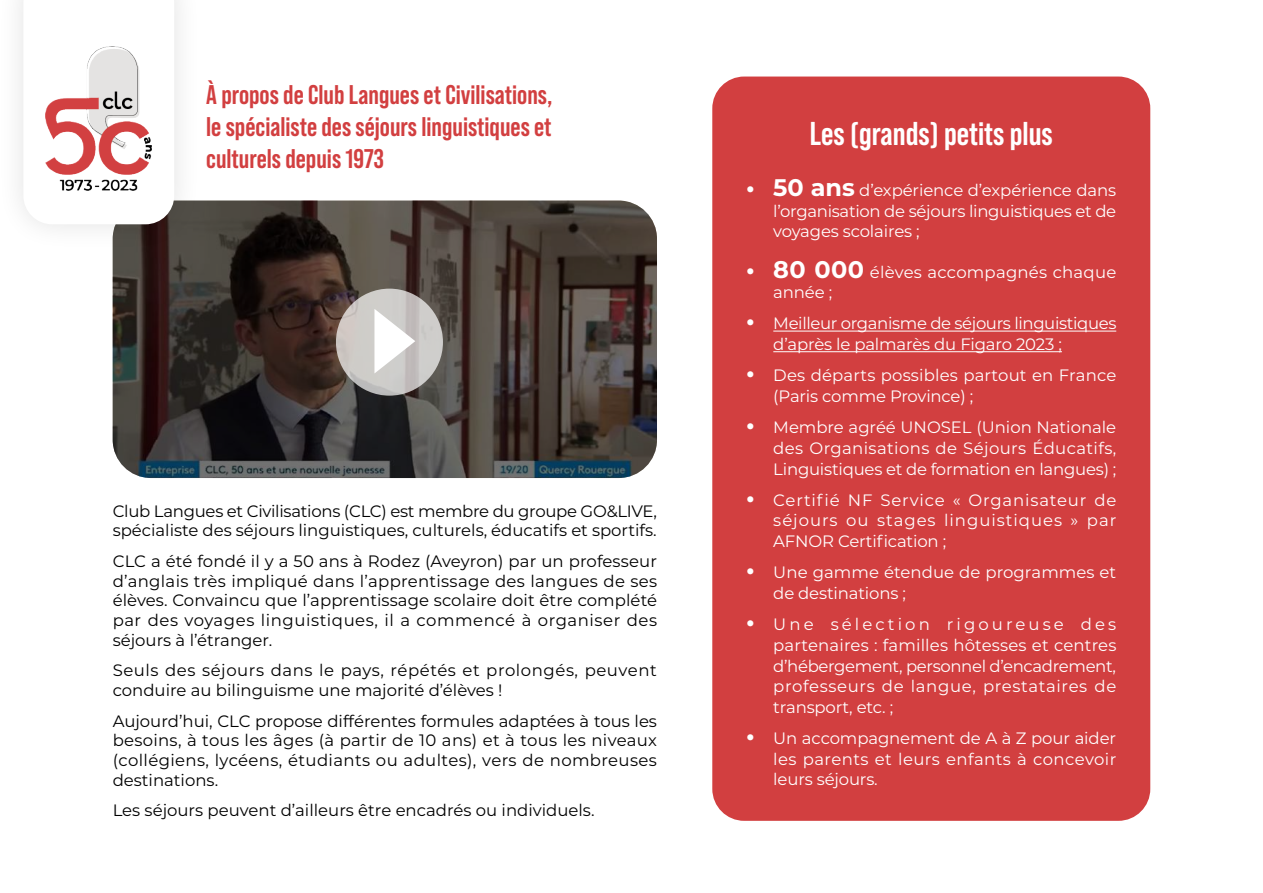
<style>
.page{position:relative;width:1263px;height:893px;background:#fff}
.page>*{position:absolute;margin:0;border:0;box-sizing:border-box;transform-origin:0 0}
.t1{font:700 33px "Bebas Neue Pro";color:#fff}
.t2{font:700 27px/32.4px "Bebas Neue Pro";color:#d23f40;text-align:justify}
.t3{font:16.5px/20.7px "Montserrat";letter-spacing:-.01em;color:#fff;text-align:justify}
.t4{font:16.5px/19.8px "Montserrat";color:#000;text-align:justify}
.t5{font:16.5px/19.8px "Montserrat";letter-spacing:.025em;color:#000}
.t6{font:16.5px/20.7px "Montserrat";letter-spacing:.01em;color:#fff}
.t7{font:16.5px/20.7px "Montserrat";letter-spacing:.015em;color:#fff}
.s1{font-weight:700;font-size:24px}
</style>
<div class="page">
<svg style="left:113px;top:201px;width:544px;height:277px;background:#3f3834"></svg>
<svg style="left:336px;top:289px;width:107px;height:107px;background:#cac7c5"></svg>
<svg style="left:374px;top:309px;width:41px;height:64px"></svg>
<div style="left:0;top:0;width:202px;height:252px;background:#000;opacity:.12"></div>
<svg style="left:23px;top:0;width:151px;height:224px"></svg>
<img style="left:46px;top:47px;width:106px;height:143px">
<div style="left:712px;top:77px;width:438px;height:744px;background:#d23f40;border-radius:32px"></div>
<hr style="left:773px;top:331px;width:343px;height:1px;background:#fff">
<hr style="left:773px;top:351px;width:289px;height:1px;background:#fff">
<h2 class="t2" style="left:206px;top:78px;width:348px">À propos de Club Langues et Civilisations, le spécialiste des séjours linguistiques et culturels depuis 1973</h2>
<p class="t4" style="left:113px;top:500px;width:546px">Club Langues et Civilisations (CLC) est membre du groupe GO&amp;LIVE, spécialiste des séjours linguistiques, culturels, éducatifs et sportifs.</p>
<p class="t4" style="left:113px;top:550px;width:546px">CLC a été fondé il y a 50 ans à Rodez (Aveyron) par un professeur d’anglais très impliqué dans l’apprentissage des langues de ses élèves. Convaincu que l’apprentissage scolaire doit être complété par des voyages linguistiques, il a commencé à organiser des séjours à l’étranger.</p>
<p class="t5" style="left:113px;top:660px;width:546px">Seuls des séjours dans le pays, répétés et prolongés, peuvent conduire au bilinguisme une majorité d’élèves !</p>
<p class="t4" style="left:113px;top:710px;width:546px">Aujourd’hui, CLC propose différentes formules adaptées à tous les besoins, à tous les âges (à partir de 10 ans) et à tous les niveaux (collégiens, lycéens, étudiants ou adultes), vers de nombreuses destinations.</p>
<p class="t4" style="left:113px;top:800px;width:483px">Les séjours peuvent d’ailleurs être encadrés ou individuels.</p>
<h1 class="t1" style="left:810px;top:115px;width:245px">Les (grands) petits plus</h1>
<p class="t3" style="left:773px;top:179px;width:344px;text-indent:-27px"><span class="s1">• 50 ans</span> d’expérience d’expérience dans l’organisation de séjours linguistiques et de voyages scolaires ;</p>
<p class="t7" style="left:773px;top:261px;width:344px;text-indent:-27px"><span class="s1">• 80 000</span> élèves accompagnés chaque année ;</p>
<p class="t3" style="left:773px;top:313px;width:345px;text-indent:-27px"><span class="s1">•</span> Meilleur organisme de séjours linguistiques d’après le palmarès du Figaro 2023 ;</p>
<p class="t6" style="left:773px;top:365px;width:345px;text-indent:-27px"><span class="s1">•</span> Des départs possibles partout en France (Paris comme Province) ;</p>
<p class="t3" style="left:773px;top:416px;width:345px;text-indent:-27px"><span class="s1">•</span> Membre agréé UNOSEL (Union Nationale des Organisations de Séjours Éducatifs, Linguistiques et de formation en langues) ;</p>
<p class="t3" style="left:773px;top:489px;width:345px;text-indent:-27px"><span class="s1">•</span> Certifié NF Service « Organisateur de séjours ou stages linguistiques » par AFNOR Certification ;</p>
<p class="t3" style="left:773px;top:562px;width:344px;text-indent:-27px"><span class="s1">•</span> Une gamme étendue de programmes et de destinations ;</p>
<p class="t3" style="left:773px;top:613px;width:345px;text-indent:-27px"><span class="s1">•</span> Une sélection rigoureuse des partenaires : familles hôtesses et centres d’hébergement, personnel d’encadrement, professeurs de langue, prestataires de transport, etc. ;</p>
<p class="t3" style="left:773px;top:727px;width:344px;text-indent:-27px"><span class="s1">•</span> Un accompagnement de A à Z pour aider les parents et leurs enfants à concevoir leurs séjours.</p>
</div>
